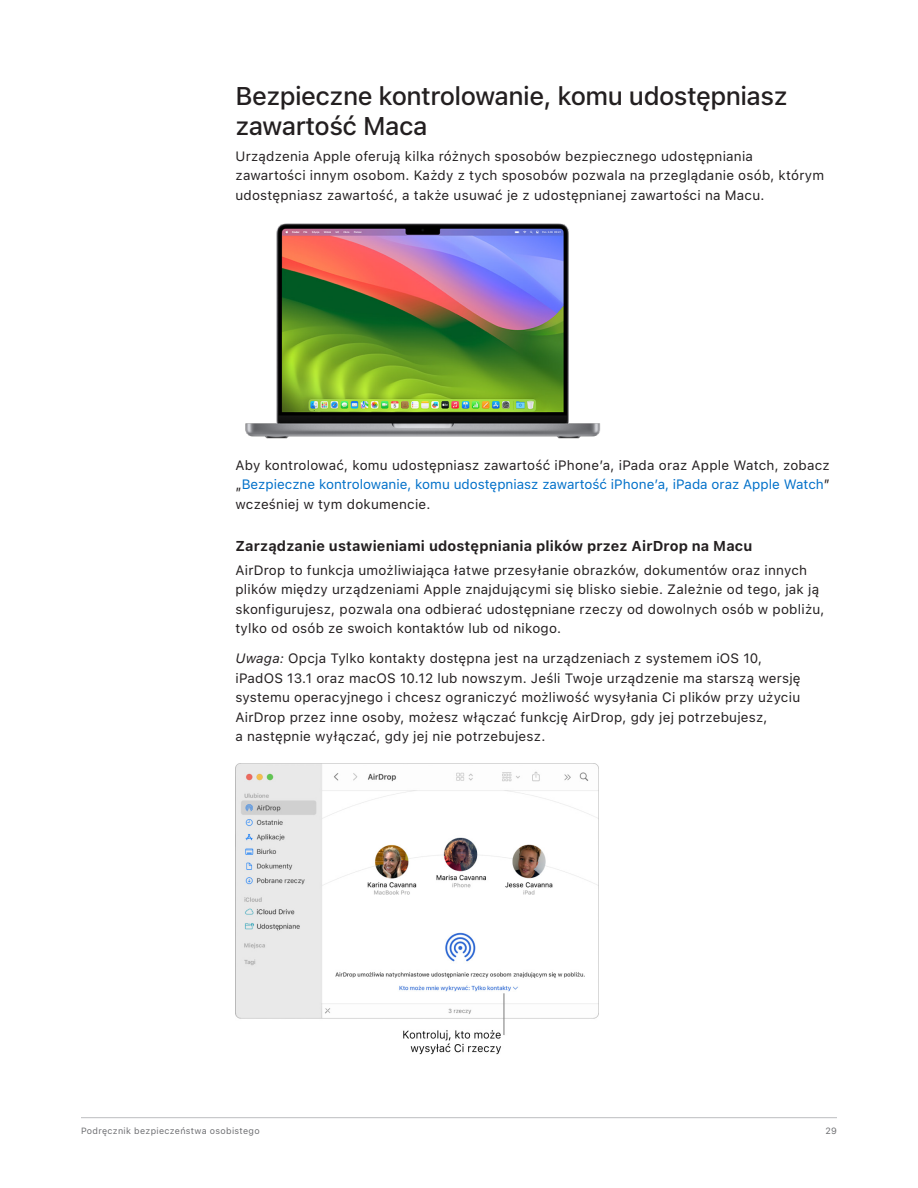
<style>
.page{position:relative;width:918px;height:1188px;background:#fff}
.page>*{position:absolute;margin:0;border:0;box-sizing:border-box;transform-origin:0 0}
.t1{font:500 25.5px/30px "SF Pro Text";letter-spacing:-.02em;color:#231f20}
.Task_Heading{font:700 14.25px "SF Pro Text";letter-spacing:.01em;color:#231f20}
.Body{font:13.5px/19.5px "SF Pro Text";letter-spacing:.015em;color:#231f20}
.t2{font:9px "SF Pro Text";letter-spacing:.035em;color:#6c6d70}
.s1{color:#0070c9}
.s2{font-style:italic}
</style>
<div class="page">
<hr style="left:81px;top:1117px;width:756px;height:1px;background:#bcbdc0">
<img style="left:245px;top:223px;width:356px;height:215px">
<img style="left:236px;top:764px;width:363px;height:291px">
<h2 class="t1" style="left:236px;top:81px;width:554px">Bezpieczne kontrolowanie, komu udostępniasz zawartość Maca</h2>
<p class="Body" style="left:236px;top:146px;width:590px">Urządzenia Apple oferują kilka różnych sposobów bezpiecznego udostępniania zawartości innym osobom. Każdy z tych sposobów pozwala na przeglądanie osób, którym udostępniasz zawartość, a także usuwać je z udostępnianej zawartości na Macu.</p>
<p class="Body" style="left:236px;top:455px;width:596px;text-align:justify">Aby kontrolować, komu udostępniasz zawartość iPhone’a, iPada oraz Apple Watch, zobacz „<span class="s1">Bezpieczne kontrolowanie, komu udostępniasz zawartość iPhone’a, iPada oraz Apple Watch</span>” wcześniej w tym dokumencie.</p>
<p class="Task_Heading" style="left:236px;top:538px;width:518px">Zarządzanie ustawieniami udostępniania plików przez AirDrop na Macu</p>
<p class="Body" style="left:236px;top:560px;width:591px">AirDrop to funkcja umożliwiająca łatwe przesyłanie obrazków, dokumentów oraz innych plików między urządzeniami Apple znajdującymi się blisko siebie. Zależnie od tego, jak ją skonfigurujesz, pozwala ona odbierać udostępniane rzeczy od dowolnych osób w pobliżu, tylko od osób ze swoich kontaktów lub od nikogo.</p>
<p class="Body" style="left:236px;top:649px;width:567px"><span class="s2">Uwaga:</span> Opcja Tylko kontakty dostępna jest na urządzeniach z systemem iOS 10, iPadOS 13.1 oraz macOS 10.12 lub nowszym. Jeśli Twoje urządzenie ma starszą wersję systemu operacyjnego i chcesz ograniczyć możliwość wysyłania Ci plików przy użyciu AirDrop przez inne osoby, możesz włączać funkcję AirDrop, gdy jej potrzebujesz,<br>a następnie wyłączać, gdy jej nie potrzebujesz.</p>
<p class="t2" style="left:81px;top:1125px;width:180px">Podręcznik bezpieczeństwa osobistego</p>
<p class="t2" style="left:826px;top:1125px;width:13px">29</p>
</div>
